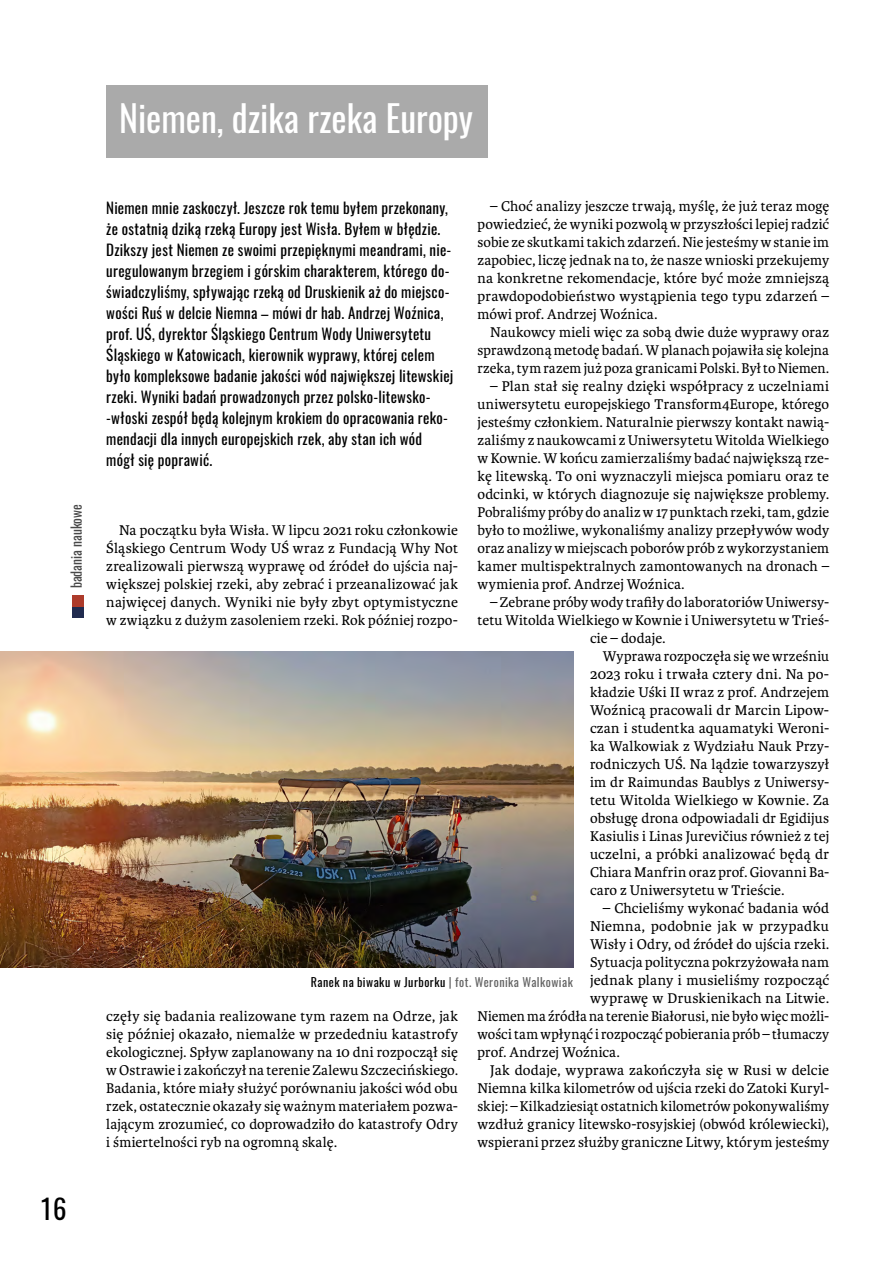
<style>
.page{position:relative;width:893px;height:1263px;background:#fff}
.page>*{position:absolute;margin:0;border:0;box-sizing:border-box;transform-origin:0 0}
.t1{font:36px "Oswald";color:#fff}
.t2{font:27px "Oswald";color:#000}
.t3{font:15px/18px "Karmina";letter-spacing:.01em;color:#000;text-align:justify}
.t4{font:15px/21px "Oswald";letter-spacing:.02em;color:#000}
.t5{font:13.5px "Oswald";color:#484848}
.t6{font:12px "Oswald";letter-spacing:.04em;color:#000}
.s1{color:#636363}
</style>
<div class="page">
<div style="left:72px;top:606px;width:12px;height:12px;background:#202b4f"></div>
<div style="left:72px;top:595px;width:12px;height:11px;background:#ad3b2b"></div>
<img style="left:0;top:651px;width:573px;height:316px">
<div style="left:106px;top:85px;width:381px;height:72px;background:#aaa"></div>
<p class="t5" style="left:67px;top:588px;width:86px;rotate:-90deg">badania naukowe</p>
<h2 class="t2" style="left:40px;top:1190px;width:28px">16</h2>
<h1 class="t1" style="left:119px;top:93px;width:355px">Niemen, dzika rzeka Europy</h1>
<p class="t3" style="left:477px;top:197px;width:353px;text-indent:13px">– Choć analizy jeszcze trwają, myślę, że już teraz mogę powiedzieć, że wyniki pozwolą w przyszłości lepiej radzić sobie ze skutkami takich zdarzeń. Nie jesteśmy w stanie im zapobiec, liczę jednak na to, że nasze wnioski przekujemy na konkretne rekomendacje, które być może zmniejszą prawdopodobieństwo wystąpienia tego typu zdarzeń – mówi prof. Andrzej Woźnica.</p>
<p class="t3" style="left:477px;top:323px;width:353px;text-indent:13px">Naukowcy mieli więc za sobą dwie duże wyprawy oraz sprawdzoną metodę badań. W planach pojawiła się kolejna rzeka, tym razem już poza granicami Polski. Był to Niemen.</p>
<p class="t3" style="left:477px;top:377px;width:353px;text-indent:13px">– Plan stał się realny dzięki współpracy z uczelniami uniwersytetu europejskiego Transform4Europe, którego jesteśmy członkiem. Naturalnie pierwszy kontakt nawią&shy;zaliśmy z naukowcami z Uniwersytetu Witolda Wielkiego w Kownie. W końcu zamierzaliśmy badać największą rze&shy;kę litewską. To oni wyznaczyli miejsca pomiaru oraz te odcinki, w których diagnozuje się największe problemy.<br>Pobraliśmy próby do analiz w 17 punktach rzeki, tam, gdzie było to możliwe, wykonaliśmy analizy przepływów wody oraz analizy w miejscach poborów prób z wykorzystaniem kamer multispektralnych zamontowanych na dronach – wymienia prof. Andrzej Woźnica.</p>
<p class="t3" style="left:490px;top:593px;width:340px">– Zebrane próby wody trafiły do laboratoriów Uniwersy-</p>
<p class="t3" style="left:477px;top:611px;width:353px">tetu Witolda Wielkiego w Kownie i Uniwersytetu w Trieś-</p>
<p class="t3" style="left:590px;top:629px;width:77px">cie – dodaje.</p>
<p class="t3" style="left:603px;top:647px;width:228px">Wyprawa rozpoczęła się we wrześniu</p>
<p class="t3" style="left:590px;top:665px;width:241px">2023 roku i trwała cztery dni. Na po-</p>
<p class="t3" style="left:590px;top:683px;width:241px">kładzie Uśki II wraz z prof. Andrzejem</p>
<p class="t3" style="left:590px;top:701px;width:241px">Woźnicą pracowali dr Marcin Lipow-</p>
<p class="t3" style="left:590px;top:719px;width:241px">czan i studentka aquamatyki Weroni-</p>
<p class="t3" style="left:590px;top:737px;width:241px">ka Walkowiak z Wydziału Nauk Przy-</p>
<p class="t3" style="left:590px;top:755px;width:241px">rodniczych UŚ. Na lądzie towarzyszył</p>
<p class="t3" style="left:590px;top:773px;width:241px">im dr Raimundas Baublys z Uniwersy-</p>
<p class="t3" style="left:590px;top:791px;width:241px">tetu Witolda Wielkiego w Kownie. Za</p>
<p class="t3" style="left:590px;top:809px;width:241px">obsługę drona odpowiadali dr Egidijus</p>
<p class="t3" style="left:590px;top:827px;width:241px">Kasiulis i Linas Jurevičius również z tej</p>
<p class="t3" style="left:590px;top:845px;width:241px">uczelni, a próbki analizować będą dr</p>
<p class="t3" style="left:590px;top:863px;width:241px">Chiara Manfrin oraz prof. Giovanni Ba-</p>
<p class="t3" style="left:590px;top:881px;width:196px">caro z Uniwersytetu w Trieście.</p>
<p class="t3" style="left:603px;top:899px;width:228px">– Chcieliśmy wykonać badania wód</p>
<p class="t3" style="left:590px;top:917px;width:241px">Niemna, podobnie jak w przypadku</p>
<p class="t3" style="left:590px;top:935px;width:241px">Wisły i Odry, od źródeł do ujścia rzeki.</p>
<p class="t3" style="left:590px;top:953px;width:241px">Sytuacja polityczna pokrzyżowała nam</p>
<p class="t3" style="left:590px;top:971px;width:241px">jednak plany i musieliśmy rozpocząć</p>
<p class="t3" style="left:590px;top:989px;width:241px">wyprawę w Druskienikach na Litwie.</p>
<p class="t3" style="left:477px;top:1007px;width:353px">Niemen ma źródła na terenie Białorusi, nie było więc możli-</p>
<p class="t3" style="left:477px;top:1025px;width:353px">wości tam wpłynąć i rozpocząć pobierania prób – tłumaczy</p>
<p class="t3" style="left:477px;top:1043px;width:144px">prof. Andrzej Woźnica.</p>
<p class="t3" style="left:490px;top:1061px;width:340px">Jak dodaje, wyprawa zakończyła się w Rusi w delcie</p>
<p class="t3" style="left:477px;top:1079px;width:353px">Niemna kilka kilometrów od ujścia rzeki do Zatoki Kuryl-</p>
<p class="t3" style="left:477px;top:1097px;width:353px">skiej: – Kilkadziesiąt ostatnich kilometrów pokonywaliśmy</p>
<p class="t3" style="left:477px;top:1115px;width:353px">wzdłuż granicy litewsko-rosyjskiej (obwód królewiecki),</p>
<p class="t3" style="left:477px;top:1133px;width:353px">wspierani przez służby graniczne Litwy, którym jesteśmy</p>
<p class="t4" style="left:106px;top:197px;width:348px">Niemen mnie zaskoczył. Jeszcze rok temu byłem przekonany, że ostatnią dziką rzeką Europy jest Wisła. Byłem w błędzie.<br>Dzikszy jest Niemen ze swoimi przepięknymi meandrami, nie&shy;uregulowanym brzegiem i górskim charakterem, którego do&shy;świadczyliśmy, spływając rzeką od Druskienik aż do miejsco&shy;wości Ruś w delcie Niemna – mówi dr hab. Andrzej Woźnica, prof. UŚ, dyrektor Śląskiego Centrum Wody Uniwersytetu Śląskiego w Katowicach, kierownik wyprawy, której celem było kompleksowe badanie jakości wód największej litewskiej rzeki. Wyniki badań prowadzonych przez polsko-litewsko--włoski zespół będą kolejnym krokiem do opracowania reko&shy;mendacji dla innych europejskich rzek, aby stan ich wód mógł się poprawić.</p>
<p class="t3" style="left:106px;top:521px;width:353px;text-indent:13px">Na początku była Wisła. W lipcu 2021 roku członkowie Śląskiego Centrum Wody UŚ wraz z Fundacją Why Not zrealizowali pierwszą wyprawę od źródeł do ujścia naj&shy;większej polskiej rzeki, aby zebrać i przeanalizować jak najwięcej danych. Wyniki nie były zbyt optymistyczne w związku z dużym zasoleniem rzeki. Rok później rozpo-</p>
<p class="t6" style="left:311px;top:974px;width:263px">Ranek na biwaku w Jurborku <span class="s1">| fot. Weronika Walkowiak</span></p>
<p class="t3" style="left:106px;top:1007px;width:353px">częły się badania realizowane tym razem na Odrze, jak się później okazało, niemalże w przededniu katastrofy ekologicznej. Spływ zaplanowany na 10 dni rozpoczął się w Ostrawie i zakończył na terenie Zalewu Szczecińskiego.<br>Badania, które miały służyć porównaniu jakości wód obu rzek, ostatecznie okazały się ważnym materiałem pozwa&shy;lającym zrozumieć, co doprowadziło do katastrofy Odry i śmiertelności ryb na ogromną skalę.</p>
</div>
